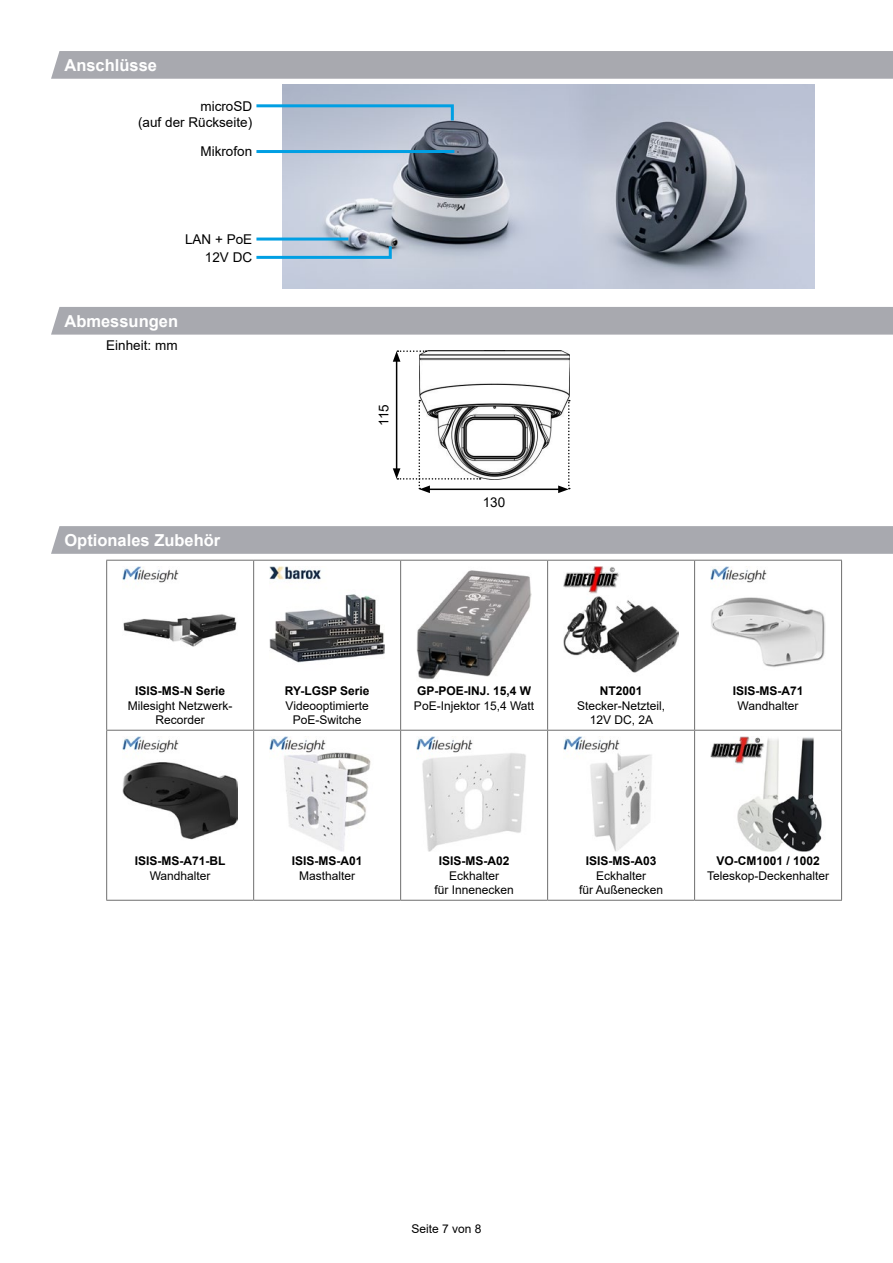
<style>
.page{position:relative;width:893px;height:1263px;background:#fff}
.page>*{position:absolute;margin:0;border:0;box-sizing:border-box;transform-origin:0 0}
.t1{font:700 16.5px "Arial";color:#fff}
.t2{font:13.5px/16.2px "Arial";color:#000;text-align:right}
.t3{font:12px/14.4px "Arial";color:#000;text-align:center}
.t4{font:700 12px "Arial";color:#000}
</style>
<div class="page">
<div style="left:51px;top:51px;width:842px;height:28px;background:#a8a9af"></div>
<img style="left:282px;top:85px;width:532px;height:203px">
<svg style="left:256px;top:103px;width:199px;height:20px;background:#a1c0d7"></svg>
<svg style="left:256px;top:243px;width:137px;height:17px;background:#9ec1d7"></svg>
<hr style="left:256px;top:150px;width:198px;height:3px;background:#009fe3">
<hr style="left:256px;top:238px;width:92px;height:3px;background:#009fe3">
<div style="left:51px;top:307px;width:842px;height:28px;background:#a8a9af"></div>
<img style="left:419px;top:350px;width:151px;height:130px">
<hr style="left:428px;top:489px;width:132px;height:1px;background:#000">
<hr style="left:396px;top:359px;width:1px;height:112px;background:#000">
<svg style="left:558px;top:400px;width:12px;height:93px"></svg>
<svg style="left:393px;top:350px;width:34px;height:12px"></svg>
<svg style="left:393px;top:400px;width:88px;height:93px"></svg>
<svg style="left:51px;top:526px;width:842px;height:28px;background:#a9aab0"></svg>
<hr style="left:400px;top:560px;width:1px;height:170px;background:#6e6e6e">
<hr style="left:548px;top:560px;width:147px;height:1px;background:#6e6e6e">
<hr style="left:547px;top:560px;width:1px;height:170px;background:#6e6e6e">
<hr style="left:695px;top:560px;width:147px;height:1px;background:#6e6e6e">
<hr style="left:694px;top:560px;width:1px;height:170px;background:#6e6e6e">
<hr style="left:841px;top:560px;width:1px;height:170px;background:#6e6e6e">
<hr style="left:106px;top:730px;width:1px;height:170px;background:#6e6e6e">
<hr style="left:253px;top:730px;width:1px;height:170px;background:#6e6e6e">
<hr style="left:401px;top:730px;width:147px;height:1px;background:#6e6e6e">
<hr style="left:400px;top:730px;width:1px;height:170px;background:#6e6e6e">
<hr style="left:548px;top:730px;width:147px;height:1px;background:#6e6e6e">
<hr style="left:547px;top:730px;width:1px;height:170px;background:#6e6e6e">
<hr style="left:106px;top:900px;width:148px;height:1px;background:#6e6e6e">
<hr style="left:254px;top:900px;width:147px;height:1px;background:#6e6e6e">
<hr style="left:401px;top:900px;width:147px;height:1px;background:#6e6e6e">
<hr style="left:548px;top:900px;width:147px;height:1px;background:#6e6e6e">
<hr style="left:695px;top:730px;width:147px;height:1px;background:#6e6e6e">
<hr style="left:694px;top:730px;width:1px;height:170px;background:#6e6e6e">
<hr style="left:841px;top:730px;width:1px;height:170px;background:#6e6e6e">
<hr style="left:695px;top:900px;width:147px;height:1px;background:#6e6e6e">
<hr style="left:106px;top:560px;width:148px;height:1px;background:#6e6e6e">
<hr style="left:106px;top:560px;width:1px;height:170px;background:#6e6e6e">
<hr style="left:254px;top:560px;width:147px;height:1px;background:#6e6e6e">
<hr style="left:253px;top:560px;width:1px;height:170px;background:#6e6e6e">
<hr style="left:401px;top:560px;width:147px;height:1px;background:#6e6e6e">
<hr style="left:106px;top:730px;width:148px;height:1px;background:#6e6e6e">
<hr style="left:254px;top:730px;width:147px;height:1px;background:#6e6e6e">
<img style="left:123px;top:566px;width:114px;height:81px">
<img style="left:270px;top:566px;width:115px;height:97px">
<img style="left:417px;top:570px;width:114px;height:109px">
<img style="left:564px;top:566px;width:114px;height:107px">
<img style="left:711px;top:566px;width:114px;height:101px">
<img style="left:123px;top:736px;width:115px;height:104px">
<img style="left:270px;top:736px;width:101px;height:115px">
<img style="left:417px;top:736px;width:109px;height:115px">
<img style="left:564px;top:736px;width:88px;height:115px">
<img style="left:711px;top:736px;width:111px;height:115px">
<h1 class="t1" style="left:64px;top:54px;width:94px">Anschlüsse</h1>
<p class="t2" style="left:138px;top:98px;width:116px">microSD<br>(auf der Rückseite)</p>
<p class="t2" style="left:200px;top:143px;width:53px">Mikrofon</p>
<p class="t2" style="left:185px;top:231px;width:69px">LAN + PoE</p>
<h1 class="t1" style="left:64px;top:310px;width:115px">Abmessungen</h1>
<p class="t2" style="left:106px;top:337px;width:73px">Einheit: mm</p>
<p class="t2" style="left:205px;top:249px;width:49px">12V DC</p>
<h1 class="t1" style="left:64px;top:529px;width:157px">Optionales Zubehör</h1>
<p class="t2" style="left:376px;top:426px;width:23px;rotate:-90deg">115</p>
<p class="t2" style="left:483px;top:494px;width:24px">130</p>
<p class="t4" style="left:135px;top:683px;width:92px">ISIS-MS-N Serie</p>
<p class="t3" style="left:128px;top:698px;width:106px">Milesight Netzwerk-<br>Recorder</p>
<p class="t4" style="left:135px;top:853px;width:92px">ISIS-MS-A71-BL</p>
<p class="t3" style="left:150px;top:868px;width:62px">Wandhalter</p>
<p class="t4" style="left:285px;top:683px;width:86px">RY-LGSP Serie</p>
<p class="t3" style="left:286px;top:698px;width:85px">Videooptimierte<br>PoE-Switche</p>
<p class="t4" style="left:417px;top:683px;width:116px">GP-POE-INJ. 15,4 W</p>
<p class="t3" style="left:414px;top:698px;width:122px">PoE-Injektor 15,4 Watt</p>
<p class="t4" style="left:600px;top:683px;width:44px">NT2001</p>
<p class="t3" style="left:577px;top:698px;width:90px">Stecker-Netzteil,<br>12V DC, 2A</p>
<p class="t4" style="left:733px;top:683px;width:72px">ISIS-MS-A71</p>
<p class="t3" style="left:738px;top:698px;width:62px">Wandhalter</p>
<p class="t4" style="left:292px;top:853px;width:72px">ISIS-MS-A01</p>
<p class="t3" style="left:299px;top:868px;width:58px">Masthalter</p>
<p class="t4" style="left:439px;top:853px;width:72px">ISIS-MS-A02</p>
<p class="t3" style="left:434px;top:868px;width:81px">Eckhalter<br>für Innenecken</p>
<p class="t4" style="left:586px;top:853px;width:72px">ISIS-MS-A03</p>
<p class="t3" style="left:579px;top:868px;width:86px">Eckhalter<br>für Außenecken</p>
<p class="t4" style="left:716px;top:853px;width:105px">VO-CM1001 / 1002</p>
<p class="t3" style="left:707px;top:868px;width:124px">Teleskop-Deckenhalter</p>
<p class="t3" style="left:411px;top:1221px;width:72px">Seite 7 von 8</p>
</div>
